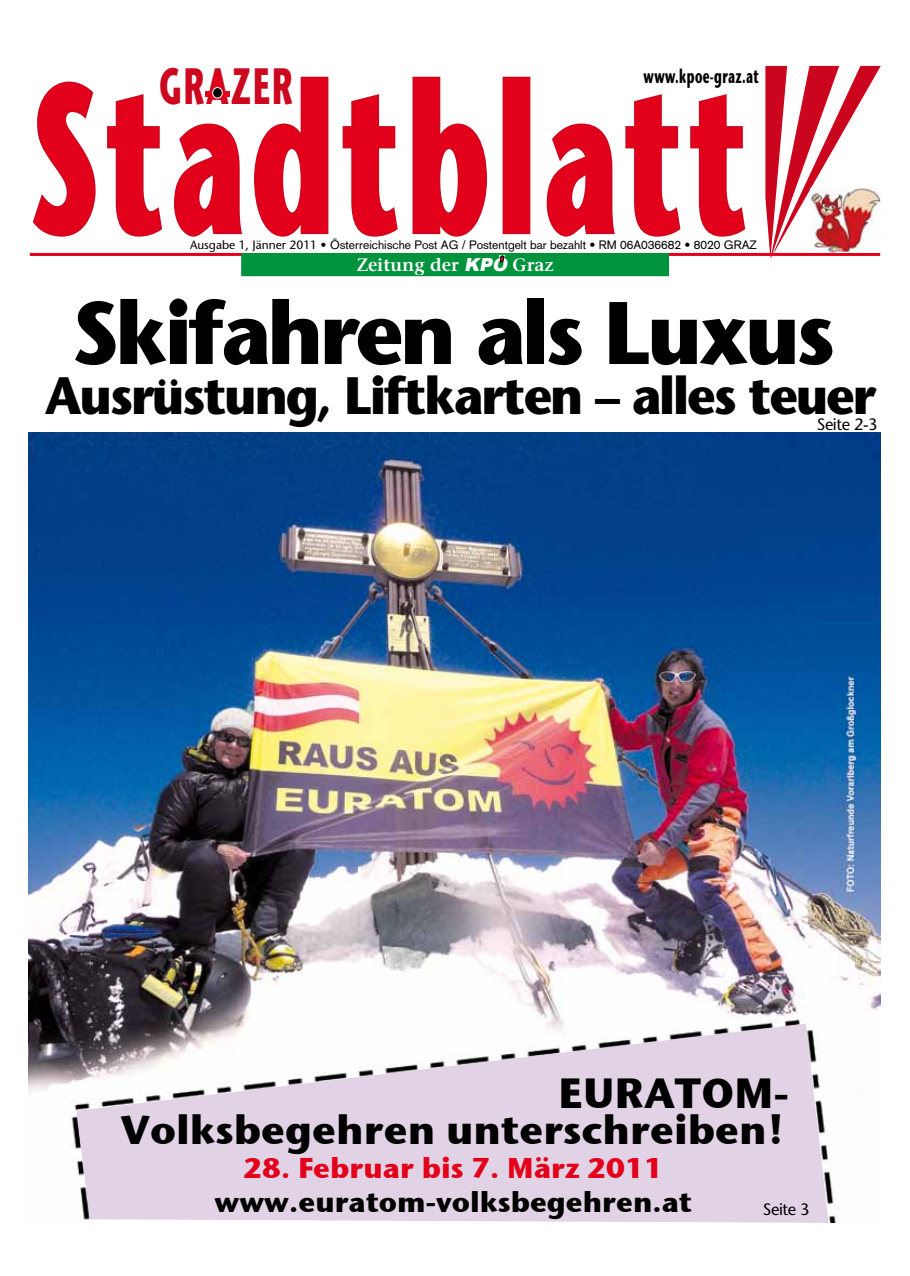
<style>
.page{position:relative;width:910px;height:1276px;background:#fff}
.page>*{position:absolute;margin:0;border:0;box-sizing:border-box;transform-origin:0 0}
.t1{font:700 210px "Stone Sans";letter-spacing:.06em;color:#e2001a;scale:.59 1}
.t2{font:700 88.5px "Stone Sans";letter-spacing:-.04em;color:#000;scale:.95 1}
.t3{font:700 52.5px "Stone Sans";letter-spacing:-.04em;color:#000;scale:.95 1}
.t4{font:700 51px "Stone Sans";letter-spacing:.06em;color:#cd071e;scale:.6 1}
.t5{font:700 42px "Stone Sans ITC";color:#000}
.t6{font:700 40.5px "Stone Sans ITC";color:#000}
.t7{font:700 28.5px "Stone Sans ITC";color:#000}
.t8{font:700 28.5px "Stone Sans ITC";color:#e2001a}
.t9{font:700 19.5px "Stone Sans";letter-spacing:.03em;color:#000;scale:.6 1}
.t10{font:600 18px "Stone Serif";color:#fff}
.t11{font:16.5px "Stone Sans";letter-spacing:-.025em;color:#000}
.t12{font:12px "Akzidenz Grotesk";color:#000}
.s1{font-family:"Arial";font-weight:900;font-style:italic}
.s2{font-family:"Stone Sans"}
</style>
<div class="page">
<img style="left:29px;top:432px;width:851px;height:790px">
<svg style="left:32px;top:81px;width:64px;height:156px"></svg>
<svg style="left:107px;top:94px;width:55px;height:143px"></svg>
<svg style="left:174px;top:123px;width:68px;height:114px"></svg>
<svg style="left:254px;top:76px;width:75px;height:161px"></svg>
<svg style="left:342px;top:94px;width:56px;height:143px"></svg>
<svg style="left:412px;top:76px;width:75px;height:161px"></svg>
<div style="left:503px;top:77px;width:27px;height:157px;border:3px solid #cd071e"></div>
<svg style="left:546px;top:123px;width:69px;height:114px"></svg>
<svg style="left:625px;top:94px;width:56px;height:143px"></svg>
<svg style="left:690px;top:94px;width:56px;height:143px"></svg>
<svg style="left:765px;top:66px;width:116px;height:193px"></svg>
<hr style="left:30px;top:253px;width:850px;height:3px;background:#e2001a">
<div style="left:242px;top:253px;width:427px;height:23px;background:#00933d"></div>
<svg style="left:499px;top:255px;width:6px;height:7px"></svg>
<div style="left:205px;top:92px;width:9px;height:5px;background:#e2001a"></div>
<div style="left:221px;top:92px;width:8px;height:5px;background:#e2001a"></div>
<svg style="left:211px;top:91px;width:13px;height:9px"></svg>
<div style="left:214px;top:76px;width:7px;height:15px;background:#e2001a;border:1px solid #e2001a"></div>
<div style="left:213px;top:88px;width:9px;height:10px;background:#000;border-radius:50%"></div>
<div style="left:212px;top:87px;width:11px;height:11px;border:1px solid #fff;border-radius:50%"></div>
<img style="left:810px;top:188px;width:70px;height:64px">
<svg style="left:77px;top:1023px;width:751px;height:199px;fill:#e2d2e5"></svg>
<h3 class="t4" style="left:159px;top:54px;width:224px">GRAZER</h3>
<h3 class="t9" style="left:644px;top:63px;width:193px">www.kpoe-graz.at</h3>
<h1 class="t1" style="left:30px;top:27px;width:1217px">Stadtblatt</h1>
<h3 class="t10" style="left:357px;top:253px;width:198px">Zeitung der <span class="s1">KPÖ</span> Graz</h3>
<p class="t12" style="left:190px;top:238px;width:568px"><span class="s2">Ausgabe 1, Jänner 2011 •</span> Österreichische Post AG / Postentgelt bar bezahlt • RM 06A036682 • 8020 GRAZ</p>
<h2 class="t2" style="left:72px;top:277px;width:805px">Skifahren als Luxus</h2>
<h3 class="t3" style="left:45px;top:362px;width:876px">Ausrüstung, Liftkarten – alles teuer</h3>
<h3 class="t11" style="left:817px;top:414px;width:62px">Seite 2-3</h3>
<h3 class="t5" style="left:558px;top:1056px;width:232px">Euratom-</h3>
<h3 class="t6" style="left:121px;top:1094px;width:666px">Volksbegehren unterschreiben!</h3>
<h3 class="t8" style="left:243px;top:1143px;width:422px">28. Februar bis 7. März 2011</h3>
<h3 class="t7" style="left:214px;top:1177px;width:479px">www.euratom-volksbegehren.at</h3>
<h3 class="t11" style="left:763px;top:1199px;width:48px">Seite 3</h3>
</div>
